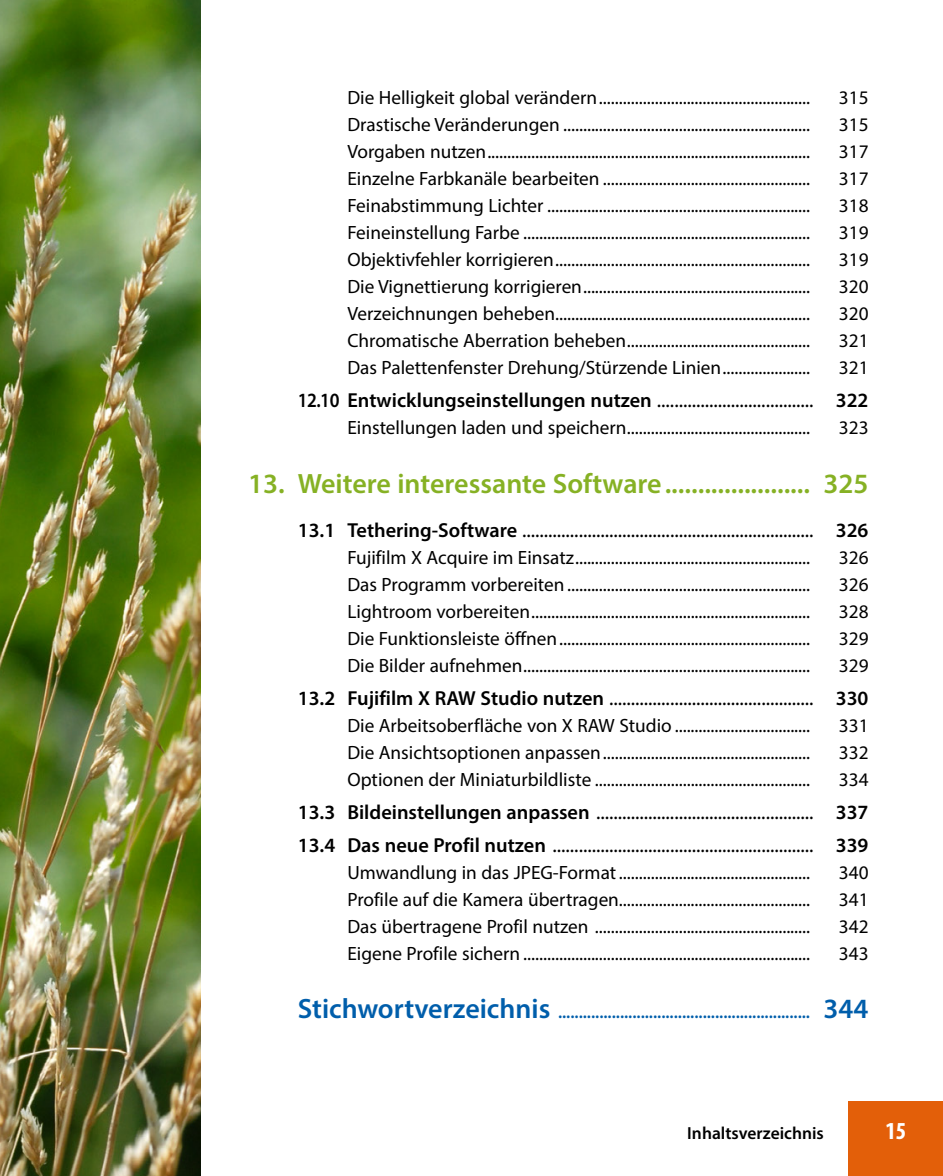
<style>
.page{position:relative;width:943px;height:1176px;background:#fff}
.page>*{position:absolute;margin:0;border:0;box-sizing:border-box;transform-origin:0 0}
.t1{font:600 28px "Myriad Pro";color:#86b124}
.t2{font:700 condensed 24.5px "Myriad Pro";color:#fff}
.t3{font:21px "Myriad Pro";color:#000}
.t4{font:600 20.3px "Myriad Pro";color:#000;scale:.9 1}
.t5{font:19.25px "Myriad Pro";color:#000}
.t6{font:600 17.5px "Myriad Pro";color:#005eab}
.t7{font:600 17.5px "Myriad Pro";color:#000}
.s1{font-weight:400;font-size:21px}
.s2{font-weight:600;font-size:20.3px}
.s3{font-size:28px}
</style>
<div class="page">
<div style="left:848px;top:1101px;width:95px;height:75px;background:#e35f09"></div>
<img style="left:0;top:0;width:201px;height:1176px">
<p class="t5" style="left:347px;top:85px;width:464px">Die Helligkeit global verändern.....................................................</p>
<p class="t5" style="left:838px;top:85px;width:31px">315</p>
<p class="t5" style="left:347px;top:112px;width:464px">Drastische Veränderungen ..............................................................</p>
<p class="t5" style="left:838px;top:112px;width:31px">315</p>
<p class="t5" style="left:347px;top:139px;width:464px">Vorgaben nutzen.................................................................................</p>
<p class="t5" style="left:838px;top:139px;width:31px">317</p>
<p class="t5" style="left:347px;top:166px;width:464px">Einzelne Farbkanäle bearbeiten ....................................................</p>
<p class="t5" style="left:838px;top:166px;width:31px">317</p>
<p class="t5" style="left:347px;top:194px;width:464px">Feinabstimmung Lichter ..................................................................</p>
<p class="t5" style="left:838px;top:194px;width:31px">318</p>
<p class="t5" style="left:347px;top:221px;width:464px">Feineinstellung Farbe ........................................................................</p>
<p class="t5" style="left:838px;top:221px;width:31px">319</p>
<p class="t5" style="left:347px;top:248px;width:464px">Objektivfehler korrigieren................................................................</p>
<p class="t5" style="left:838px;top:248px;width:31px">319</p>
<p class="t5" style="left:347px;top:275px;width:464px">Die Vignettierung korrigieren.........................................................</p>
<p class="t5" style="left:838px;top:275px;width:31px">320</p>
<p class="t5" style="left:347px;top:302px;width:464px">Verzeichnungen beheben................................................................</p>
<p class="t5" style="left:838px;top:302px;width:31px">320</p>
<p class="t5" style="left:347px;top:329px;width:464px">Chromatische Aberration beheben..............................................</p>
<p class="t5" style="left:838px;top:329px;width:31px">321</p>
<p class="t5" style="left:347px;top:356px;width:464px">Das Palettenfenster Drehung/Stürzende Linien......................</p>
<p class="t5" style="left:838px;top:356px;width:31px">321</p>
<p class="t4" style="left:298px;top:387px;width:635px">12.10 Entwicklungseinstellungen nutzen <span class="s1">....................................</span> 322</p>
<p class="t5" style="left:347px;top:415px;width:464px">Einstellungen laden und speichern..............................................</p>
<p class="t5" style="left:838px;top:415px;width:31px">323</p>
<p class="t1" style="left:248px;top:465px;width:622px">13. Weitere interessante Software...................... 325</p>
<p class="t3" style="left:298px;top:517px;width:572px"><span class="s2">13.1 Tethering-Software</span> ................................................................... <span class="s2">326</span></p>
<p class="t5" style="left:347px;top:546px;width:464px">Fujifilm X Acquire im Einsatz...........................................................</p>
<p class="t5" style="left:838px;top:546px;width:31px">326</p>
<p class="t5" style="left:347px;top:573px;width:464px">Das Programm vorbereiten.............................................................</p>
<p class="t5" style="left:838px;top:573px;width:31px">326</p>
<p class="t5" style="left:347px;top:600px;width:464px">Lightroom vorbereiten......................................................................</p>
<p class="t5" style="left:838px;top:600px;width:31px">328</p>
<p class="t5" style="left:347px;top:627px;width:464px">Die Funktionsleiste öffnen...............................................................</p>
<p class="t5" style="left:838px;top:627px;width:31px">329</p>
<p class="t5" style="left:347px;top:654px;width:464px">Die Bilder aufnehmen........................................................................</p>
<p class="t5" style="left:838px;top:654px;width:31px">329</p>
<p class="t3" style="left:298px;top:685px;width:572px"><span class="s2">13.2 Fujifilm X RAW Studio nutzen</span> ............................................... <span class="s2">330</span></p>
<p class="t5" style="left:347px;top:713px;width:464px">Die Arbeitsoberfläche von X RAW Studio ..................................</p>
<p class="t5" style="left:838px;top:713px;width:31px">331</p>
<p class="t5" style="left:347px;top:740px;width:464px">Die Ansichtsoptionen anpassen....................................................</p>
<p class="t5" style="left:838px;top:740px;width:31px">332</p>
<p class="t5" style="left:347px;top:768px;width:464px">Optionen der Miniaturbildliste ......................................................</p>
<p class="t5" style="left:838px;top:768px;width:31px">334</p>
<p class="t3" style="left:298px;top:799px;width:572px"><span class="s2">13.3 Bildeinstellungen anpassen</span> .................................................. <span class="s2">337</span></p>
<p class="t3" style="left:298px;top:831px;width:572px"><span class="s2">13.4 Das neue Profil nutzen</span> ............................................................ <span class="s2">339</span></p>
<p class="t5" style="left:347px;top:860px;width:464px">Umwandlung in das JPEG-Format................................................</p>
<p class="t5" style="left:838px;top:860px;width:31px">340</p>
<p class="t5" style="left:347px;top:887px;width:464px">Profile auf die Kamera übertragen................................................</p>
<p class="t5" style="left:838px;top:887px;width:31px">341</p>
<p class="t5" style="left:347px;top:914px;width:464px">Das übertragene Profil nutzen ......................................................</p>
<p class="t5" style="left:838px;top:914px;width:31px">342</p>
<p class="t5" style="left:347px;top:941px;width:464px">Eigene Profile sichern ........................................................................</p>
<p class="t5" style="left:838px;top:941px;width:31px">343</p>
<p class="t6" style="left:298px;top:1001px;width:572px"><span class="s3">Stichwortverzeichnis</span> ............................................................. <span class="s3">344</span></p>
<p class="t7" style="left:687px;top:1121px;width:138px">Inhaltsverzeichnis</p>
<p class="t2" style="left:885px;top:1115px;width:22px">15</p>
</div>
